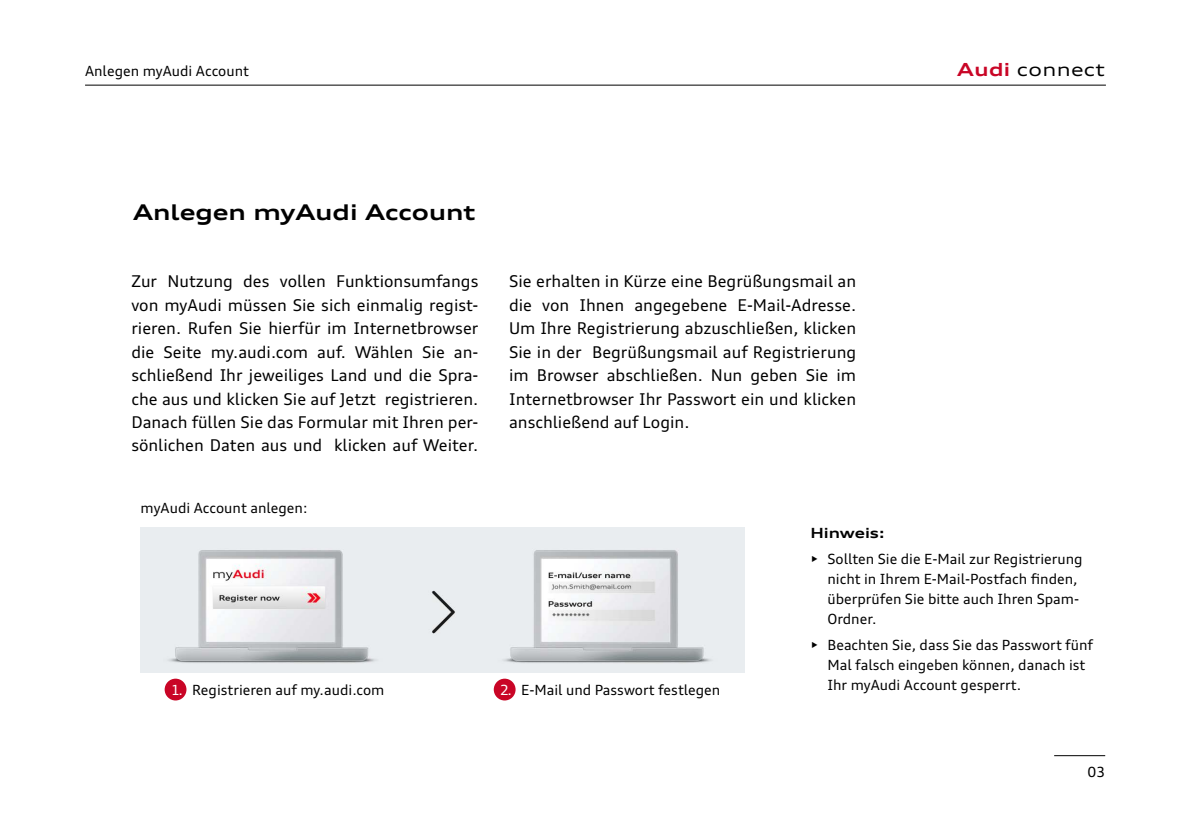
<style>
.page{position:relative;width:1191px;height:840px;background:#fff}
.page>*{position:absolute;margin:0;border:0;box-sizing:border-box;transform-origin:0 0}
.t1{font:700 expanded 21.6px "Audi Type";color:#000}
.t2{font:expanded 18px "Audi Type";letter-spacing:.02em;color:#000}
.t3{font:16.2px/23.4px "Audi Type";color:#000;text-align:justify}
.t4{font:14px/20px "Audi Type";color:#000}
.t5{font:700 expanded 14px "Audi Type";color:#000}
.s1{font-weight:700;color:#c90526}
.s2{color:#fff}
</style>
<div class="page">
<div style="left:165px;top:678px;width:21px;height:22px;background:#c90526;border-radius:50%"></div>
<div style="left:494px;top:678px;width:21px;height:22px;background:#c90526;border-radius:50%"></div>
<img style="left:140px;top:527px;width:604px;height:145px">
<hr style="left:1054px;top:754px;width:51px;height:1px;background:#000">
<hr style="left:85px;top:85px;width:1021px;height:1px;background:#000">
<p class="t4" style="left:85px;top:61px;width:165px">Anlegen myAudi Account</p>
<h1 class="t1" style="left:133px;top:199px;width:344px">Anlegen myAudi Account</h1>
<p class="t3" style="left:131px;top:269px;width:348px">Zur Nutzung des vollen Funktionsumfangs von myAudi müssen Sie sich einmalig regist&shy;rieren. Rufen Sie hierfür im Internetbrowser die Seite my.audi.com auf. Wählen Sie an&shy;schließend Ihr jeweiliges Land und die Spra&shy;che aus und klicken Sie auf Jetzt registrieren.<br>Danach füllen Sie das Formular mit Ihren per&shy;sönlichen Daten aus und klicken auf Weiter.</p>
<p class="t3" style="left:509px;top:269px;width:349px">Sie erhalten in Kürze eine Begrüßungsmail an die von Ihnen angegebene E-Mail-Adresse.<br>Um Ihre Registrierung abzuschließen, klicken Sie in der Begrüßungsmail auf Registrierung im Browser abschließen. Nun geben Sie im Internetbrowser Ihr Passwort ein und klicken anschließend auf Login.</p>
<p class="t4" style="left:140px;top:497px;width:168px">myAudi Account anlegen:</p>
<p class="t2" style="left:957px;top:58px;width:149px"><span class="s1">Audi</span> connect</p>
<p class="t4" style="left:171px;top:679px;width:215px"><span class="s2">1.</span> Registrieren auf my.audi.com</p>
<p class="t4" style="left:500px;top:679px;width:222px"><span class="s2">2.</span> E-Mail und Passwort festlegen</p>
<p class="t5" style="left:810px;top:524px;width:76px">Hinweis:</p>
<p class="t4" style="left:827px;top:548px;width:257px;text-indent:-17px">• Sollten Sie die E-Mail zur Registrierung nicht in Ihrem E-Mail-Postfach finden, überprüfen Sie bitte auch Ihren Spam-<br>Ordner.</p>
<p class="t4" style="left:827px;top:634px;width:267px;text-indent:-17px">• Beachten Sie, dass Sie das Passwort fünf<br>Mal falsch eingeben können, danach ist<br>Ihr myAudi Account gesperrt.</p>
<p class="t4" style="left:1087px;top:761px;width:19px">03</p>
</div>
